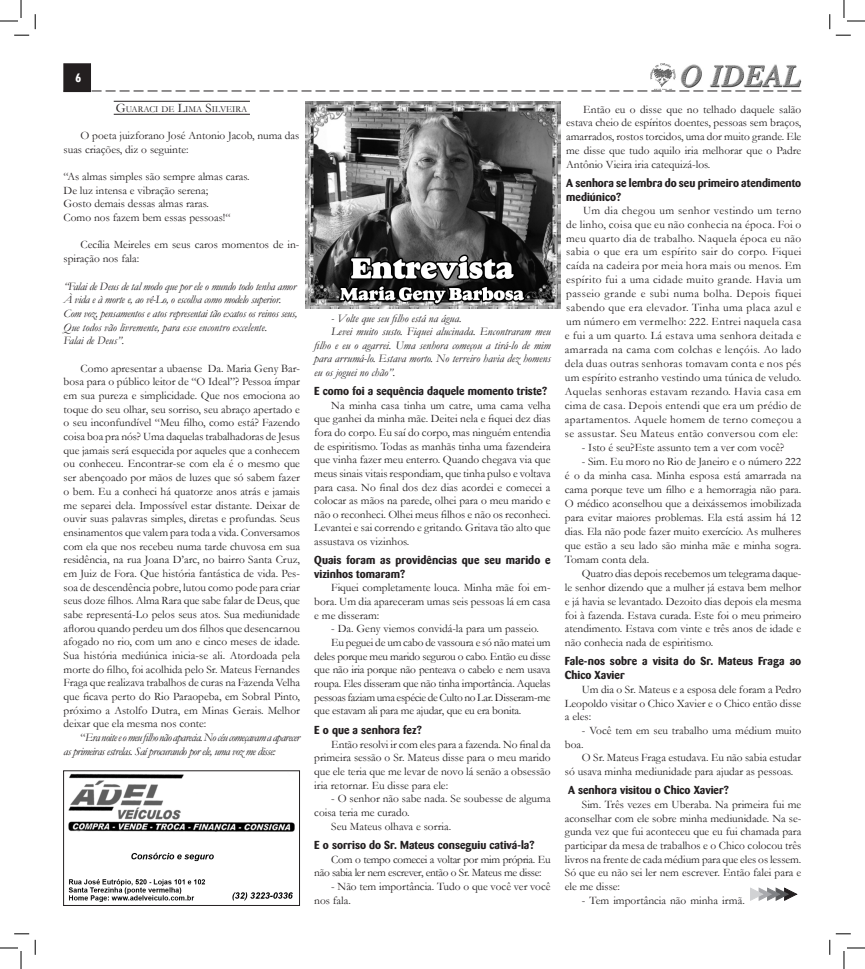
<style>
.page{position:relative;width:865px;height:969px;background:#fff}
.page>*{position:absolute;margin:0;border:0;box-sizing:border-box;transform-origin:0 0}
.t1{font:700 condensed 14px "Tw Cen";color:#fff}
.t2{font:700 11.5px/13.8px "Barmeno";color:#231f20}
.t3{font:italic 11.5px "Garamond";color:#231f20}
.t4{font:italic 11.5px/13.8px "Garamond";letter-spacing:-.04em;color:#231f20}
.t5{font:11.4px/13.7px "Garamond";color:#231f20;text-align:justify}
.t6{font:11.4px "Garamond";letter-spacing:-.02em;color:#231f20}
.t7{font:italic 11.4px/13.7px "Garamond";letter-spacing:-.02em;color:#231f20}
.t8{font:11.4px/13.7px "Garamond";letter-spacing:-.03em;color:#231f20}
.t9{font:11.4px "Garamond";letter-spacing:-.025em;color:#231f20}
.t10{font:9.1px "Garamond";color:#231f20}
.s1{font-size:13px}
.s2{font-style:normal}
</style>
<div class="page">
<div style="left:64px;top:64px;width:26px;height:28px;background:#231f20"></div>
<div style="left:64px;top:64px;width:27px;height:28px;border:1px solid #231f20"></div>
<img style="left:650px;top:64px;width:24px;height:26px">
<svg style="left:64px;top:90px;width:737px;height:1px"></svg>
<img style="left:680px;top:64px;width:121px;height:24px">
<hr style="left:114px;top:114px;width:136px;height:1px;background:#231f20">
<img style="left:305px;top:101px;width:255px;height:207px">
<svg style="left:750px;top:887px;width:46px;height:14px"></svg>
<img style="left:68px;top:773px;width:227px;height:129px">
<div style="left:63px;top:771px;width:236px;height:135px;border:1px solid #231f20"></div>
<hr style="left:114px;top:101px;width:136px;height:1px;background:#231f20">
<svg style="left:14px;top:35px;width:15px;height:1px"></svg>
<svg style="left:835px;top:35px;width:15px;height:1px"></svg>
<svg style="left:14px;top:933px;width:15px;height:2px"></svg>
<svg style="left:35px;top:14px;width:1px;height:15px"></svg>
<svg style="left:35px;top:940px;width:1px;height:15px"></svg>
<svg style="left:829px;top:14px;width:1px;height:15px"></svg>
<svg style="left:0;top:0;width:22px;height:22px"></svg>
<svg style="left:0;top:947px;width:22px;height:22px"></svg>
<svg style="left:843px;top:0;width:21px;height:22px"></svg>
<svg style="left:829px;top:933px;width:35px;height:36px"></svg>
<p class="t1" style="left:75px;top:69px;width:8px">6</p>
<p class="t10" style="left:116px;top:103px;width:133px"><span class="s1">G</span>UARACI DE <span class="s1">L</span>IMA <span class="s1">S</span>ILVEIRA</p>
<p class="t5" style="left:64px;top:128px;width:237px;text-indent:17px">O poeta juizforano José Antonio Jacob, numa das suas criações, diz o seguinte:</p>
<p class="t5" style="left:64px;top:169px;width:187px;text-align:left">“As almas simples são sempre almas caras.<br>De luz intensa e vibração serena;<br>Gosto demais dessas almas raras.<br>Como nos fazem bem essas pessoas!“</p>
<p class="t5" style="left:64px;top:238px;width:237px;text-indent:17px">Cecília Meireles em seus caros momentos de in&shy;spiração nos fala:</p>
<p class="t7" style="left:64px;top:279px;width:235px">“Falai de Deus de tal modo que por ele o mundo todo tenha amor À vida e à morte e, ao vê-Lo, o escolha como modelo superior.<br>Com voz, pensamentos e atos representai tão exatos os reinos seus, Que todos vão livremente, para esse encontro excelente.<br>Falai de Deus”.</p>
<p class="t5" style="left:64px;top:361px;width:238px;text-indent:17px">Como apresentar a ubaense Da. Maria Geny Bar&shy;bosa para o público leitor de “O Ideal”? Pessoa ímpar em sua pureza e simplicidade. Que nos emociona ao toque do seu olhar, seu sorriso, seu abraço apertado e o seu inconfundível “Meu filho, como está? Fazendo coisa boa pra nós? Uma daquelas trabalhadoras de Jesus que jamais será esquecida por aqueles que a conhecem ou conheceu. Encontrar-se com ela é o mesmo que ser abençoado por mãos de luzes que só sabem fazer o bem. Eu a conheci há quatorze anos atrás e jamais me separei dela. Impossível estar distante. Deixar de ouvir suas palavras simples, diretas e profundas. Seus ensinamentos que valem para toda a vida. Conversamos com ela que nos recebeu numa tarde chuvosa em sua residência, na rua Joana D’arc, no bairro Santa Cruz, em Juiz de Fora. Que história fantástica de vida. Pes&shy;soa de descendência pobre, lutou como pode para criar seus doze filhos. Alma Rara que sabe falar de Deus, que sabe representá-Lo pelos seus atos. Sua mediunidade aflorou quando perdeu um dos filhos que desencarnou afogado no rio, com um ano e cinco meses de idade.<br>Sua história mediúnica inicia-se ali. Atordoada pela morte do filho, foi acolhida pelo Sr. Mateus Fernandes Fraga que realizava trabalhos de curas na Fazenda Velha que ficava perto do Rio Paraopeba, em Sobral Pinto, próximo a Astolfo Dutra, em Minas Gerais. Melhor deixar que ela mesma nos conte:</p>
<p class="t4" style="left:64px;top:730px;width:238px;text-indent:17px"><span class="s2">“</span>Era noite e o meu filho não aparecia. No céu começavam a aparecer as primeiras estrelas. Saí procurando por ele, uma voz me disse:</p>
<p class="t3" style="left:331px;top:310px;width:132px">- Volte que seu filho está na água.</p>
<p class="t3" style="left:331px;top:324px;width:221px">Levei muito susto. Fiquei alucinada. Encontraram meu</p>
<p class="t3" style="left:314px;top:337px;width:238px">filho e eu o agarrei. Uma senhora começou a tirá-lo de mim</p>
<p class="t3" style="left:314px;top:351px;width:238px">para arrumá-lo. Estava morto. No terreiro havia dez homens</p>
<p class="t3" style="left:314px;top:365px;width:83px">eu os joguei no chão”.</p>
<p class="t2" style="left:314px;top:384px;width:234px">E como foi a sequência daquele momento triste?</p>
<p class="t5" style="left:314px;top:398px;width:238px;text-indent:17px">Na minha casa tinha um catre, uma cama velha que ganhei da minha mãe. Deitei nela e fiquei dez dias fora do corpo. Eu saí do corpo, mas ninguém entendia de espiritismo. Todas as manhãs tinha uma fazendeira que vinha fazer meu enterro. Quando chegava via que meus sinais vitais respondiam, que tinha pulso e voltava para casa. No final dos dez dias acordei e comecei a colocar as mãos na parede, olhei para o meu marido e não o reconheci. Olhei meus filhos e não os reconheci.<br>Levantei e sai correndo e gritando. Gritava tão alto que assustava os vizinhos.</p>
<p class="t2" style="left:314px;top:553px;width:238px">Quais foram as providências que seu marido e vizinhos tomaram?</p>
<p class="t5" style="left:314px;top:581px;width:238px;text-indent:17px">Fiquei completamente louca. Minha mãe foi em&shy;bora. Um dia apareceram umas seis pessoas lá em casa e me disseram:</p>
<p class="t5" style="left:331px;top:622px;width:209px">- Da. Geny viemos convidá-la para um passeio.</p>
<p class="t6" style="left:331px;top:635px;width:221px">Eu peguei de um cabo de vassoura e só não matei um</p>
<p class="t6" style="left:314px;top:648px;width:238px">deles porque meu marido segurou o cabo. Então eu disse</p>
<p class="t6" style="left:314px;top:662px;width:238px">que não iria porque não penteava o cabelo e nem usava</p>
<p class="t6" style="left:314px;top:676px;width:238px">roupa. Eles disseram que não tinha importância. Aquelas</p>
<p class="t9" style="left:314px;top:689px;width:238px">pessoas faziam uma espécie de Culto no Lar. Disseram-me</p>
<p class="t6" style="left:314px;top:703px;width:208px">que estavam ali para me ajudar, que eu era bonita.</p>
<p class="t2" style="left:314px;top:723px;width:109px">E o que a senhora fez?</p>
<p class="t5" style="left:314px;top:737px;width:238px;text-indent:17px">Então resolvi ir com eles para a fazenda. No final da primeira sessão o Sr. Mateus disse para o meu marido que ele teria que me levar de novo lá senão a obsessão iria retornar. Eu disse para ele:</p>
<p class="t5" style="left:331px;top:792px;width:221px">- O senhor não sabe nada. Se soubesse de alguma</p>
<p class="t5" style="left:314px;top:805px;width:97px">coisa teria me curado.</p>
<p class="t5" style="left:331px;top:819px;width:121px">Seu Mateus olhava e sorria.</p>
<p class="t2" style="left:314px;top:838px;width:221px">E o sorriso do Sr. Mateus conseguiu cativá-la?</p>
<p class="t8" style="left:314px;top:852px;width:238px;text-indent:17px">Com o tempo comecei a voltar por mim própria. Eu não sabia ler nem escrever, então o Sr. Mateus me disse:</p>
<p class="t5" style="left:314px;top:879px;width:238px;text-indent:17px">- Não tem importância. Tudo o que você ver você nos fala.</p>
<p class="t5" style="left:566px;top:102px;width:236px;text-indent:17px">Então eu o disse que no telhado daquele salão estava cheio de espíritos doentes, pessoas sem braços, amarrados, rostos torcidos, uma dor muito grande. Ele me disse que tudo aquilo iria melhorar que o Padre Antônio Vieira iria catequizá-los.</p>
<p class="t2" style="left:566px;top:176px;width:236px">A senhora se lembra do seu primeiro atendimento mediúnico?</p>
<p class="t5" style="left:564px;top:204px;width:238px;text-indent:18px">Um dia chegou um senhor vestindo um terno de linho, coisa que eu não conhecia na época. Foi o meu quarto dia de trabalho. Naquela época eu não sabia o que era um espírito sair do corpo. Fiquei caída na cadeira por meia hora mais ou menos. Em espírito fui a uma cidade muito grande. Havia um passeio grande e subi numa bolha. Depois fiquei sabendo que era elevador. Tinha uma placa azul e um número em vermelho: 222. Entrei naquela casa e fui a um quarto. Lá estava uma senhora deitada e amarrada na cama com colchas e lençóis. Ao lado dela duas outras senhoras tomavam conta e nos pés um espírito estranho vestindo uma túnica de veludo.<br>Aquelas senhoras estavam rezando. Havia casa em cima de casa. Depois entendi que era um prédio de apartamentos. Aquele homem de terno começou a se assustar. Seu Mateus então conversou com ele:</p>
<p class="t5" style="left:581px;top:441px;width:204px">- Isto é seu?Este assunto tem a ver com você?</p>
<p class="t5" style="left:564px;top:455px;width:238px;line-height:14px;text-indent:17px">- Sim. Eu moro no Rio de Janeiro e o número 222 é o da minha casa. Minha esposa está amarrada na cama porque teve um filho e a hemorragia não para.<br>O médico aconselhou que a deixássemos imobilizada para evitar maiores problemas. Ela está assim há 12 dias. Ela não pode fazer muito exercício. As mulheres que estão a seu lado são minha mãe e minha sogra.<br>Tomam conta dela.</p>
<p class="t5" style="left:564px;top:567px;width:238px;text-indent:17px">Quatro dias depois recebemos um telegrama daque&shy;le senhor dizendo que a mulher já estava bem melhor e já havia se levantado. Dezoito dias depois ela mesma foi à fazenda. Estava curada. Este foi o meu primeiro atendimento. Estava com vinte e três anos de idade e não conhecia nada de espiritismo.</p>
<p class="t2" style="left:564px;top:654px;width:238px">Fale-nos sobre a visita do Sr. Mateus Fraga ao<br>Chico Xavier</p>
<p class="t5" style="left:564px;top:682px;width:238px;text-indent:17px">Um dia o Sr. Mateus e a esposa dele foram a Pedro Leopoldo visitar o Chico Xavier e o Chico então disse a eles:</p>
<p class="t5" style="left:564px;top:723px;width:238px;text-indent:17px">- Você tem em seu trabalho uma médium muito boa.</p>
<p class="t5" style="left:564px;top:750px;width:238px;text-indent:17px">O Sr. Mateus Fraga estudava. Eu não sabia estudar só usava minha mediunidade para ajudar as pessoas.</p>
<p class="t2" style="left:567px;top:783px;width:162px">A senhora visitou o Chico Xavier?</p>
<p class="t5" style="left:564px;top:797px;width:238px;text-indent:17px">Sim. Três vezes em Uberaba. Na primeira fui me aconselhar com ele sobre minha mediunidade. Na se&shy;gunda vez que fui aconteceu que eu fui chamada para participar da mesa de trabalhos e o Chico colocou três livros na frente de cada médium para que eles os lessem.<br>Só que eu não sei ler nem escrever. Então falei para e ele me disse:</p>
<p class="t5" style="left:581px;top:893px;width:164px">- Tem importância não minha irmã.</p>
</div>
